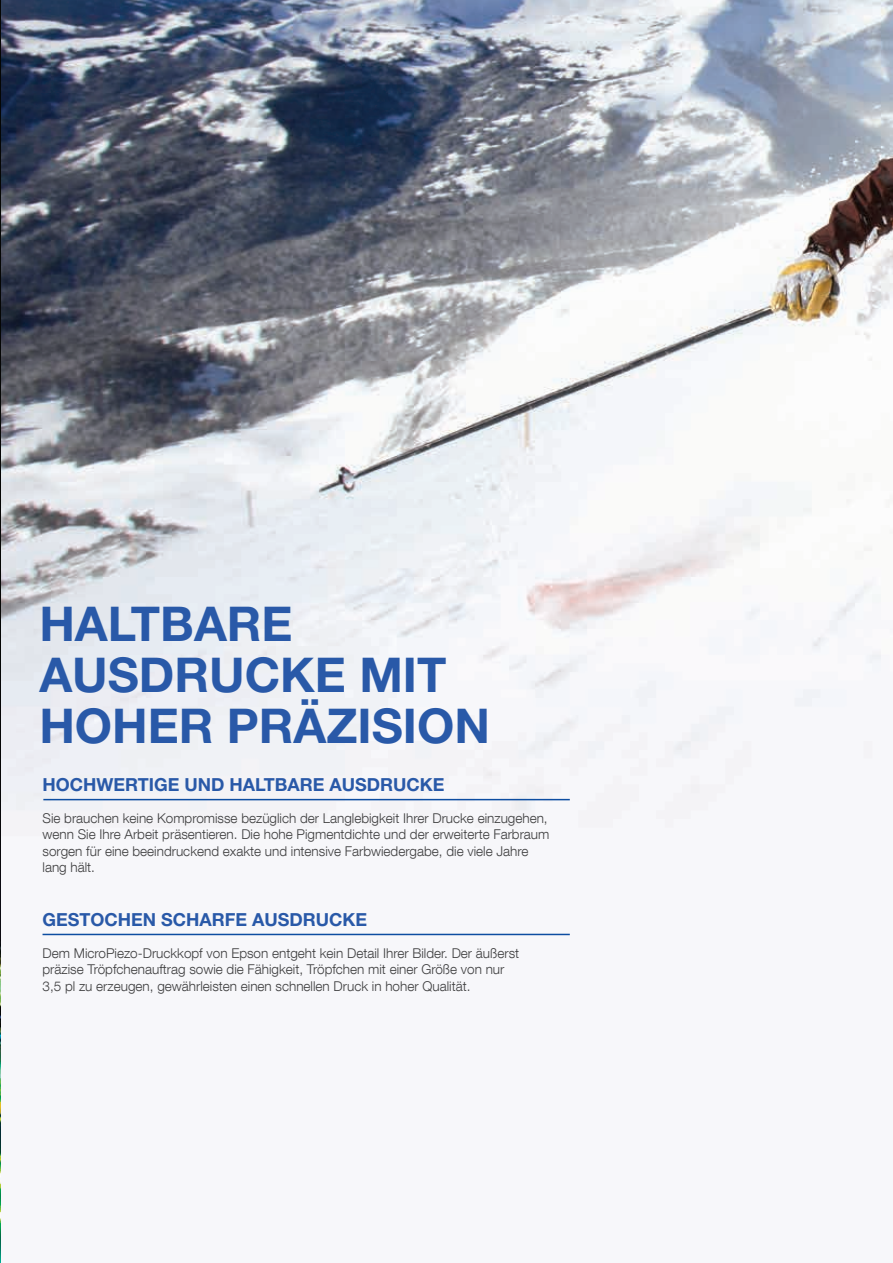
<style>
.page{position:relative;width:893px;height:1263px;background:#fff}
.page>*{position:absolute;margin:0;border:0;box-sizing:border-box;transform-origin:0 0}
.t1{font:700 48px/51px "Helvetica Neue LT";color:#2959a8}
.t2{font:700 18px "Helvetica Neue LT";color:#2959a8}
.t3{font:300 13.5px/16.5px "Helvetica Neue LT Com";color:#3e3e3f}
</style>
<div class="page">
<img style="left:0;top:0;width:893px;height:1263px">
<hr style="left:43px;top:799px;width:527px;height:1px;background:#0d4da1">
<hr style="left:43px;top:934px;width:527px;height:1px;background:#0d4da1">
<h1 class="t1" style="left:39px;top:598px;width:452px">HALTBARE<br>AUSDRUCKE MIT<br>HOHER PRÄZISION</h1>
<h2 class="t2" style="left:43px;top:773px;width:404px">HOCHWERTIGE UND HALTBARE AUSDRUCKE</h2>
<p class="t3" style="left:43px;top:809px;width:508px">Sie brauchen keine Kompromisse bezüglich der Langlebigkeit Ihrer Drucke einzugehen, wenn Sie Ihre Arbeit präsentieren. Die hohe Pigmentdichte und der erweiterte Farbraum sorgen für eine beeindruckend exakte und intensive Farbwiedergabe, die viele Jahre lang hält.</p>
<h2 class="t2" style="left:43px;top:908px;width:326px">GESTOCHEN SCHARFE AUSDRUCKE</h2>
<p class="t3" style="left:43px;top:944px;width:478px">Dem MicroPiezo-Druckkopf von Epson entgeht kein Detail Ihrer Bilder. Der äußerst präzise Tröpfchenauftrag sowie die Fähigkeit, Tröpfchen mit einer Größe von nur<br>3,5 pl zu erzeugen, gewährleisten einen schnellen Druck in hoher Qualität.</p>
</div>
